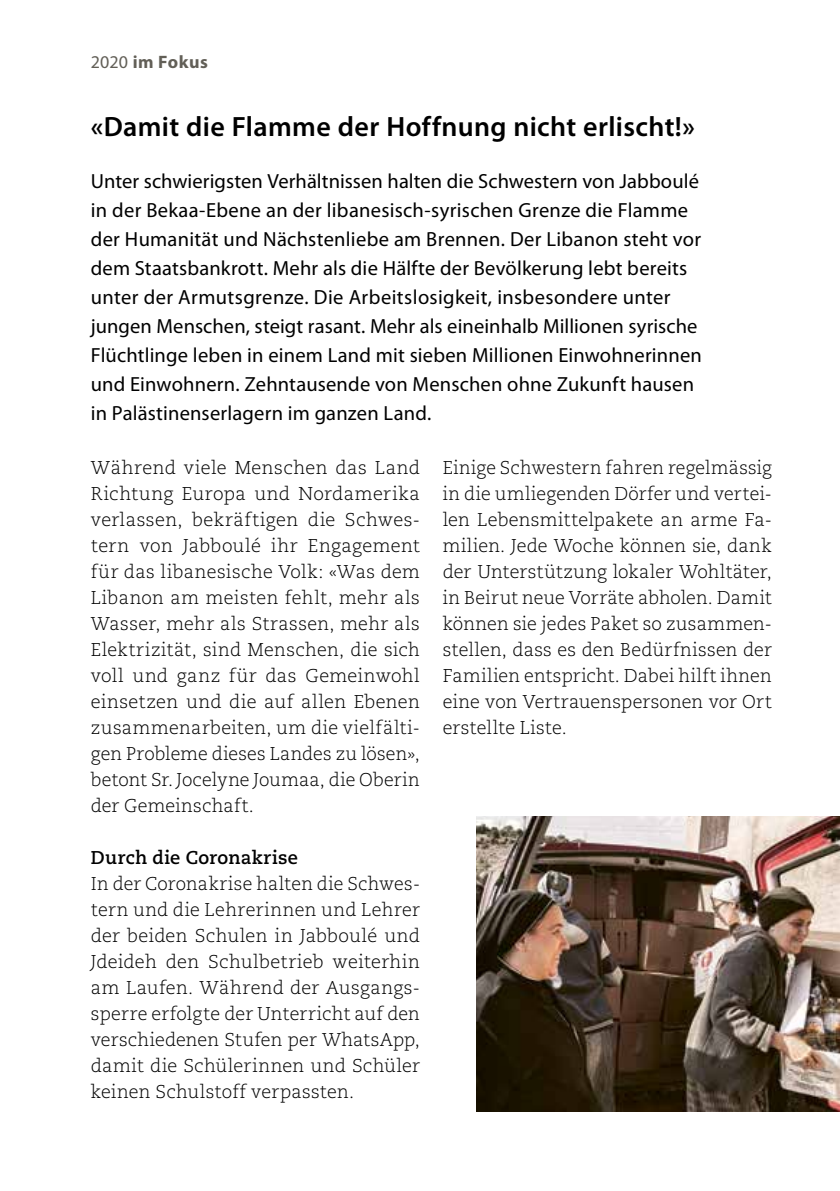
<style>
.page{position:relative;width:840px;height:1191px;background:#fff}
.page>*{position:absolute;margin:0;border:0;box-sizing:border-box;transform-origin:0 0}
.t1{font:600 28px "Myriad Pro";letter-spacing:.01em;color:#000}
.t2{font:20.4px/29px "Myriad Pro";letter-spacing:.01em;color:#000}
.t3{font:300 18.4px/26px "Caecilia";letter-spacing:.01em;color:#000;text-align:justify}
.t4{font:700 18.4px "Caecilia";letter-spacing:.015em;color:#000}
.t5{font:700 18px "Myriad Pro";letter-spacing:.03em;color:#625f57}
.s1{font-weight:400}
</style>
<div class="page">
<img style="left:476px;top:816px;width:363px;height:295px">
<p class="t5" style="left:91px;top:52px;width:119px"><span class="s1">2020</span> im Fokus</p>
<h1 class="t1" style="left:91px;top:111px;width:605px">«Damit die Flamme der Hoffnung nicht erlischt!»</h1>
<p class="t2" style="left:91px;top:167px;width:612px">Unter schwierigsten Verhältnissen halten die Schwestern von Jabboulé in der Bekaa-Ebene an der libanesisch-syrischen Grenze die Flamme der Humanität und Nächstenliebe am Brennen. Der Libanon steht vor dem Staatsbankrott. Mehr als die Hälfte der Bevölkerung lebt bereits unter der Armutsgrenze. Die Arbeitslosigkeit, insbesondere unter jungen Menschen, steigt rasant. Mehr als eineinhalb Millionen syrische Flüchtlinge leben in einem Land mit sieben Millionen Einwohnerinnen und Einwohnern. Zehntausende von Menschen ohne Zukunft hausen in Palästinenserlagern im ganzen Land.</p>
<p class="t3" style="left:91px;top:455px;width:330px">Während viele Menschen das Land Richtung Europa und Nordamerika verlassen, bekräftigen die Schwes&shy;tern von Jabboulé ihr Engagement für das libanesische Volk: «Was dem Libanon am meisten fehlt, mehr als Wasser, mehr als Strassen, mehr als Elektrizität, sind Menschen, die sich voll und ganz für das Gemeinwohl einsetzen und die auf allen Ebenen zusammenarbeiten, um die vielfälti&shy;gen Probleme dieses Landes zu lösen», betont Sr. Jocelyne Joumaa, die Oberin der Gemeinschaft.</p>
<p class="t4" style="left:91px;top:847px;width:208px">Durch die Coronakrise</p>
<p class="t3" style="left:91px;top:871px;width:330px">In der Coronakrise halten die Schwes&shy;tern und die Lehrerinnen und Lehrer der beiden Schulen in Jabboulé und Jdeideh den Schulbetrieb weiterhin am Laufen. Während der Ausgangs&shy;sperre erfolgte der Unterricht auf den verschiedenen Stufen per WhatsApp, damit die Schülerinnen und Schüler keinen Schulstoff verpassten.</p>
<p class="t3" style="left:442px;top:455px;width:330px">Einige Schwestern fahren regelmässig in die umliegenden Dörfer und vertei&shy;len Lebensmittelpakete an arme Fa&shy;milien. Jede Woche können sie, dank der Unterstützung lokaler Wohltäter, in Beirut neue Vorräte abholen. Damit können sie jedes Paket so zusammen&shy;stellen, dass es den Bedürfnissen der Familien entspricht. Dabei hilft ihnen eine von Vertrauenspersonen vor Ort erstellte Liste.</p>
</div>
